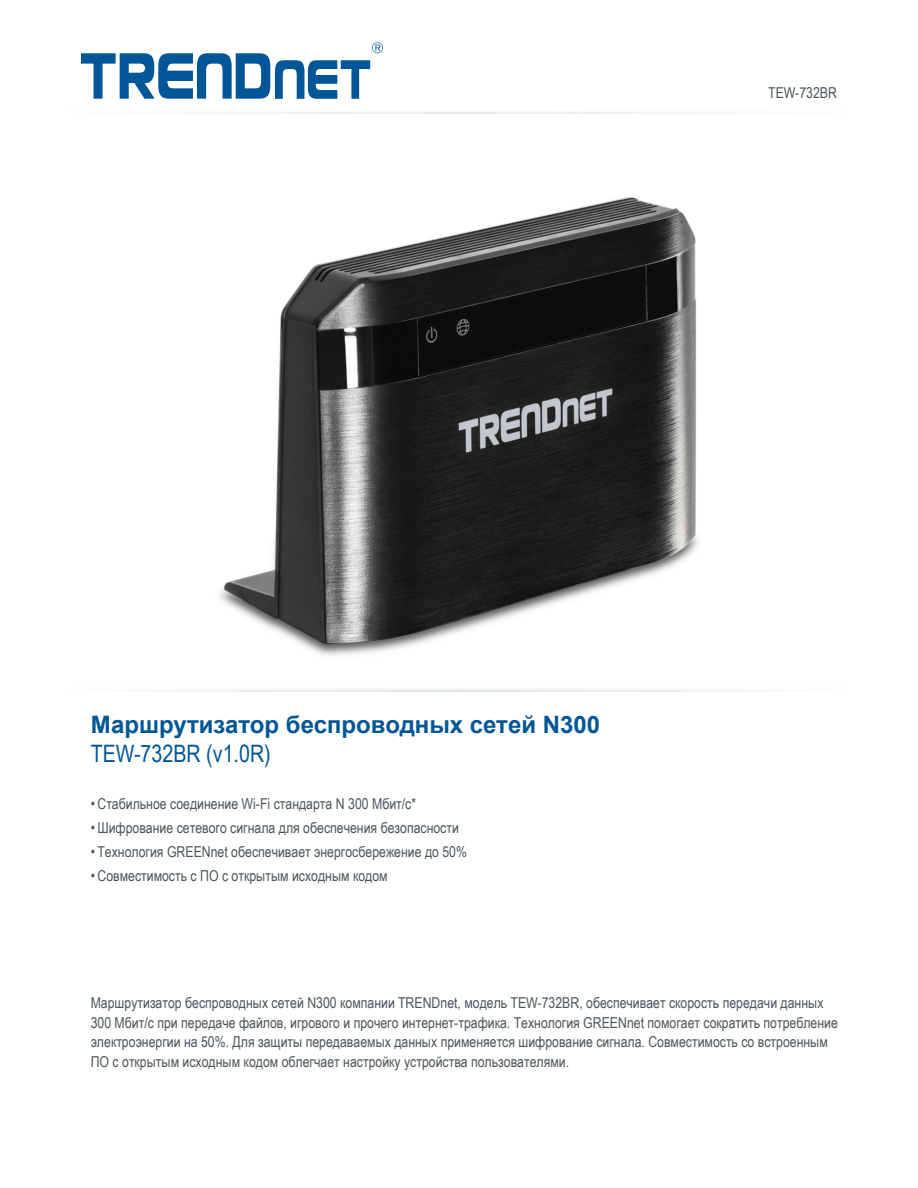
<style>
.page{position:relative;width:918px;height:1188px;background:#fff}
.page>*{position:absolute;margin:0;border:0;box-sizing:border-box;transform-origin:0 0}
.t1{font:700 24px "Arial";color:#005697}
.t2{font:24px "Arial Narrow";color:#005697}
.t3{font:15px/19.5px "Arial Narrow";color:#4d555b}
</style>
<div class="page">
<svg style="left:185px;top:111px;width:549px;height:3px"></svg>
<svg style="left:81px;top:42px;width:302px;height:57px"></svg>
<svg style="left:185px;top:688px;width:549px;height:3px"></svg>
<img style="left:220px;top:197px;width:479px;height:459px">
<p class="t3" style="left:768px;top:82px;width:70px">TEW-732BR</p>
<p class="t1" style="left:91px;top:709px;width:511px">Маршрутизатор беспроводных сетей N300</p>
<p class="t2" style="left:91px;top:736px;width:182px">TEW-732BR (v1.0R)</p>
<p class="t3" style="left:91px;top:793px;width:327px">• Стабильное соединение Wi-Fi стандарта N 300 Мбит/c*</p>
<p class="t3" style="left:91px;top:817px;width:370px">• Шифрование сетевого сигнала для обеспечения безопасности</p>
<p class="t3" style="left:91px;top:841px;width:378px">• Технология GREENnet обеспечивает энергосбережение до 50%</p>
<p class="t3" style="left:91px;top:865px;width:299px">• Совместимость с ПО с открытым исходным кодом</p>
<p class="t3" style="left:91px;top:993px;width:749px">Маршрутизатор беспроводных сетей N300 компании TRENDnet, модель TEW-732BR, обеспечивает скорость передачи данных 300 Мбит/c при передаче файлов, игрового и прочего интернет-трафика. Технология GREENnet помогает сократить потребление электроэнергии на 50%. Для защиты передаваемых данных применяется шифрование сигнала. Совместимость со встроенным ПО с открытым исходным кодом облегчает настройку устройства пользователями.</p>
</div>
